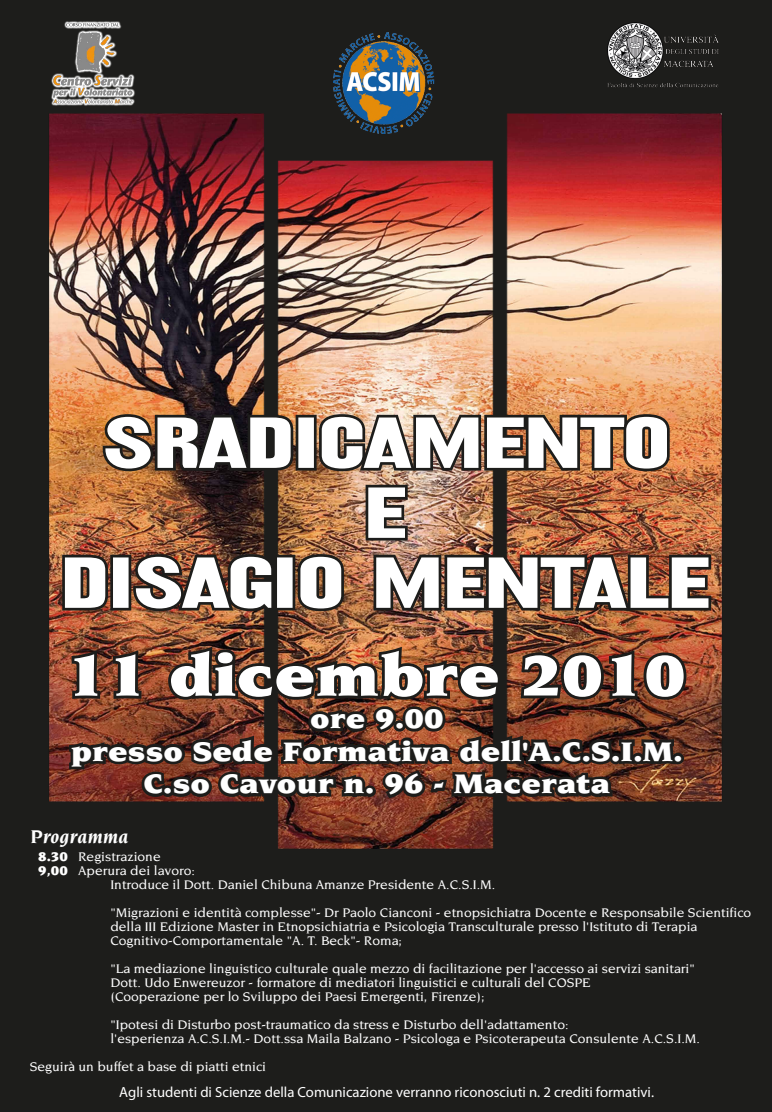
<style>
.page{position:relative;width:772px;height:1112px;background:#fff}
.page>*{position:absolute;margin:0;border:0;box-sizing:border-box;transform-origin:0 0}
.t1{font:900 61.24px "Novarese";color:#fff;scale:1.1 1}
.t2{font:900 29px/32.6px "Novarese";color:#fff;text-align:center;scale:1.1 1}
.t3{font:italic 700 20px "Novarese";color:#fff}
.t4{font:14.68px "Myriad Pro";color:#fff}
.t5{font:500 13.52px/14px "Novarese";color:#fff}
.s1{font-weight:900}
.s2{font-family:"Myriad Pro";font-weight:400}
</style>
<div class="page">
<div style="left:0;top:0;width:771px;height:1111px;background:#1d1d1b"></div>
<img style="left:49px;top:113px;width:673px;height:736px">
<img style="left:103px;top:414px;width:566px;height:57px">
<svg style="left:365px;top:484px;width:42px;height:56px"></svg>
<svg style="left:62px;top:554px;width:282px;height:57px"></svg>
<img style="left:373px;top:554px;width:337px;height:56px">
<img style="left:66px;top:642px;width:622px;height:160px">
<img style="left:321px;top:32px;width:126px;height:113px">
<img style="left:51px;top:21px;width:84px;height:85px">
<img style="left:607px;top:22px;width:112px;height:66px">
<h1 class="t1" style="left:66px;top:641px;width:564px">11 dicembre 2010</h1>
<h2 class="t2" style="left:71px;top:702px;width:557px">ore 9.00<br>presso Sede Formativa dell'A.C.S.I.M.<br>C.so Cavour n. 96 - Macerata</h2>
<h3 class="t3" style="left:31px;top:824px;width:99px">Programma</h3>
<p class="t5" style="left:38px;top:849px;width:124px"><span class="s1">8.30</span> Registrazione</p>
<p class="t5" style="left:38px;top:863px;width:158px"><span class="s1">9,00</span> Aperura dei lavoro:</p>
<p class="t5" style="left:110px;top:877px;width:386px">Introduce il Dott. Daniel Chibuna Amanze Presidente A.C.S.I.M.</p>
<p class="t5" style="left:110px;top:905px;width:642px">"Migrazioni e identità complesse"- Dr Paolo Cianconi - etnopsichiatra Docente e Responsabile Scientifico della III Edizione Master in Etnopsichiatria e Psicologia Transculturale presso l'Istituto di Terapia<br>Cognitivo-Comportamentale "A. T. Beck"- Roma;</p>
<p class="t5" style="left:110px;top:961px;width:585px">"La mediazione linguistico culturale quale mezzo di facilitazione per l'accesso ai servizi sanitari"<br>Dott. Udo Enwereuzor - formatore di mediatori linguistici e culturali del COSPE<br>(Cooperazione per lo Sviluppo dei Paesi Emergenti, Firenze);</p>
<p class="t5" style="left:110px;top:1016px;width:590px">"Ipotesi di Disturbo post-traumatico da stress e Disturbo dell'adattamento:<br>l'esperienza A.C.S.I.M.- Dott.ssa Maila Balzano - Psicologa e Psicoterapeuta Consulente A.C.S.I.M.</p>
<p class="t5" style="left:30px;top:1058px;width:238px">Seguir<span class="s2">à</span> un buffet a base di piatti etnici</p>
<p class="t4" style="left:119px;top:1083px;width:536px">Agli studenti di Scienze della Comunicazione verranno riconosciuti n. 2 crediti formativi.</p>
</div>
